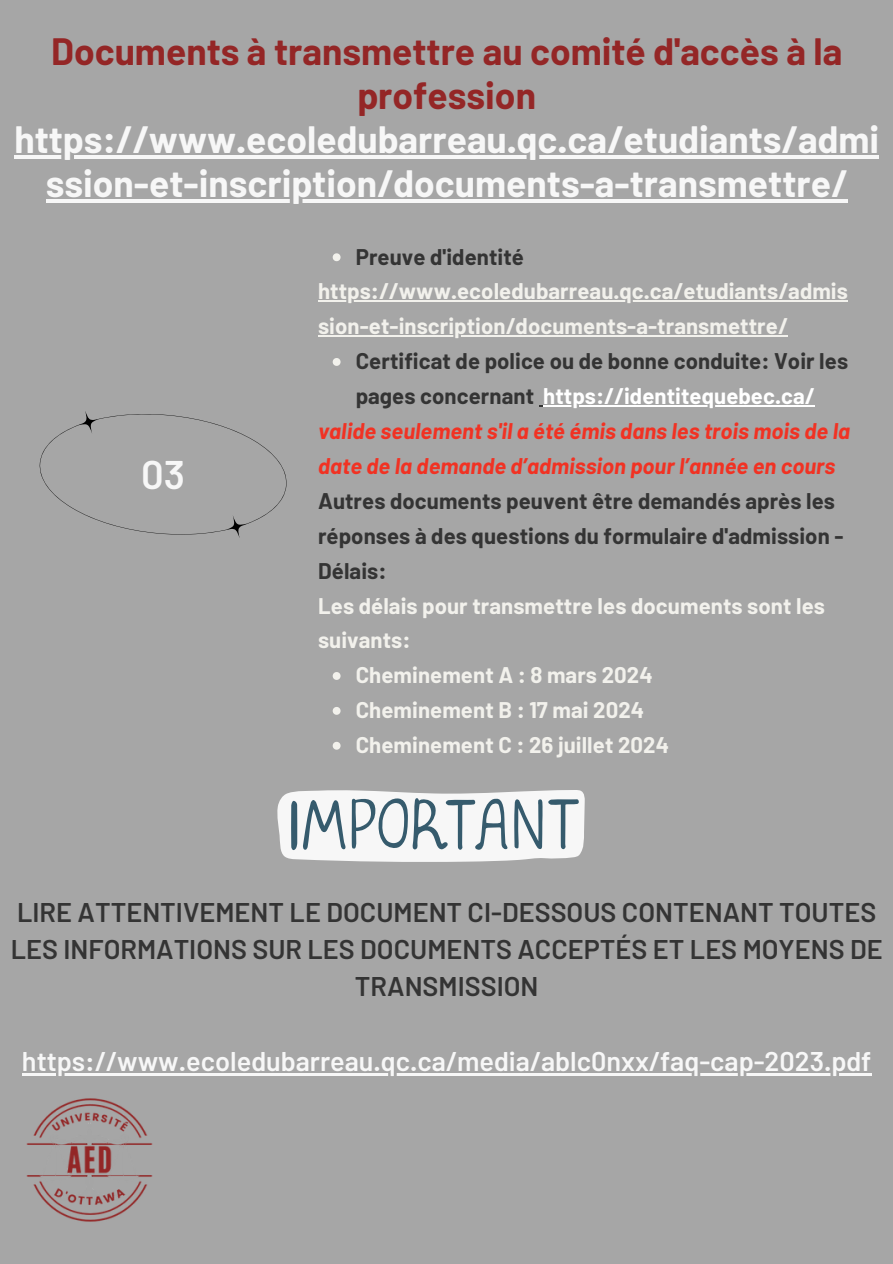
<style>
.page{position:relative;width:893px;height:1264px;background:#fff}
.page>*{position:absolute;margin:0;border:0;box-sizing:border-box;transform-origin:0 0}
.t1{font:600 39.9px "Barlow";color:#f7f7f7}
.t2{font:700 37.2px/43.8px "Barlow";color:#f7f7f7;text-align:center}
.t3{font:700 37.2px/43.8px "Barlow";color:#942626;text-align:center}
.t4{font:600 27px/37.2px "Barlow";color:#343434;text-align:center}
.t5{font:600 27px "Barlow";color:#f7f7f7}
.t6{font:700 22.2px/34.8px "Barlow";letter-spacing:.005em;color:#f2f1ec}
.t7{font:700 22.2px/34.8px "Barlow";letter-spacing:.005em;color:#343434}
.t8{font:italic 700 22.2px "Barlow";letter-spacing:.005em;color:#f13223}
.t9{font:700 22.2px "Barlow";letter-spacing:.005em;color:#fff}
.s1{color:#343434}
</style>
<div class="page">
<div style="left:0;top:0;width:892px;height:1263px;background:#a6a6a6"></div>
<svg style="left:39px;top:411px;width:248px;height:127px"></svg>
<svg style="left:277px;top:790px;width:307px;height:71px;background:#ced5d9"></svg>
<hr style="left:14px;top:155px;width:865px;height:4px;background:#f7f7f7">
<hr style="left:46px;top:199px;width:801px;height:3px;background:#f7f7f7">
<svg style="left:332px;top:253px;width:8px;height:8px"></svg>
<hr style="left:318px;top:300px;width:530px;height:2px;background:#f2f1ec">
<hr style="left:318px;top:335px;width:469px;height:1px;background:#f2f1ec">
<svg style="left:332px;top:358px;width:8px;height:8px"></svg>
<hr style="left:543px;top:405px;width:271px;height:1px;background:#fff">
<svg style="left:332px;top:672px;width:8px;height:8px"></svg>
<svg style="left:332px;top:707px;width:8px;height:7px"></svg>
<svg style="left:332px;top:741px;width:8px;height:8px"></svg>
<hr style="left:22px;top:1072px;width:849px;height:3px;background:#f7f7f7">
<img style="left:22px;top:1072px;width:192px;height:150px">
<h2 class="t3" style="left:51px;top:28px;width:792px">Documents à transmettre au comité d'accès à la profession</h2>
<h2 class="t2" style="left:14px;top:116px;width:866px">https://www.ecoledubarreau.qc.ca/etudiants/admi ssion-et-inscription/documents-a-transmettre/</h2>
<h1 class="t1" style="left:141px;top:449px;width:45px">03</h1>
<p class="t7" style="left:355px;top:238px;width:170px">Preuve d'identité</p>
<p class="t6" style="left:318px;top:273px;width:531px">https://www.ecoledubarreau.qc.ca/etudiants/admis sion-et-inscription/documents-a-transmettre/</p>
<p class="t7" style="left:355px;top:343px;width:494px">Certificat de police ou de bonne conduite: Voir les</p>
<p class="t9" style="left:355px;top:382px;width:460px"><span class="s1">pages concernant</span> https://identitequebec.ca/</p>
<p class="t8" style="left:318px;top:417px;width:533px">valide seulement s'il a été émis dans les trois mois de la</p>
<p class="t8" style="left:318px;top:452px;width:519px">date de la demande d’admission pour l’année en cours</p>
<p class="t7" style="left:318px;top:482px;width:527px">Autres documents peuvent être demandés après les réponses à des questions du formulaire d'admission -<br>Délais:</p>
<p class="t6" style="left:318px;top:587px;width:508px">Les délais pour transmettre les documents sont les</p>
<p class="t6" style="left:318px;top:622px;width:94px">suivants:</p>
<p class="t6" style="left:355px;top:657px;width:298px">Cheminement A : 8 mars 2024</p>
<p class="t6" style="left:355px;top:692px;width:290px">Cheminement B : 17 mai 2024</p>
<p class="t6" style="left:355px;top:726px;width:315px">Cheminement C : 26 juillet 2024</p>
<p class="t4" style="left:11px;top:892px;width:873px">LIRE ATTENTIVEMENT LE DOCUMENT CI-DESSOUS CONTENANT TOUTES<br>LES INFORMATIONS SUR LES DOCUMENTS ACCEPTÉS ET LES MOYENS DE<br>TRANSMISSION</p>
<p class="t5" style="left:22px;top:1043px;width:850px">https://www.ecoledubarreau.qc.ca/media/ablc0nxx/faq-cap-2023.pdf</p>
</div>
